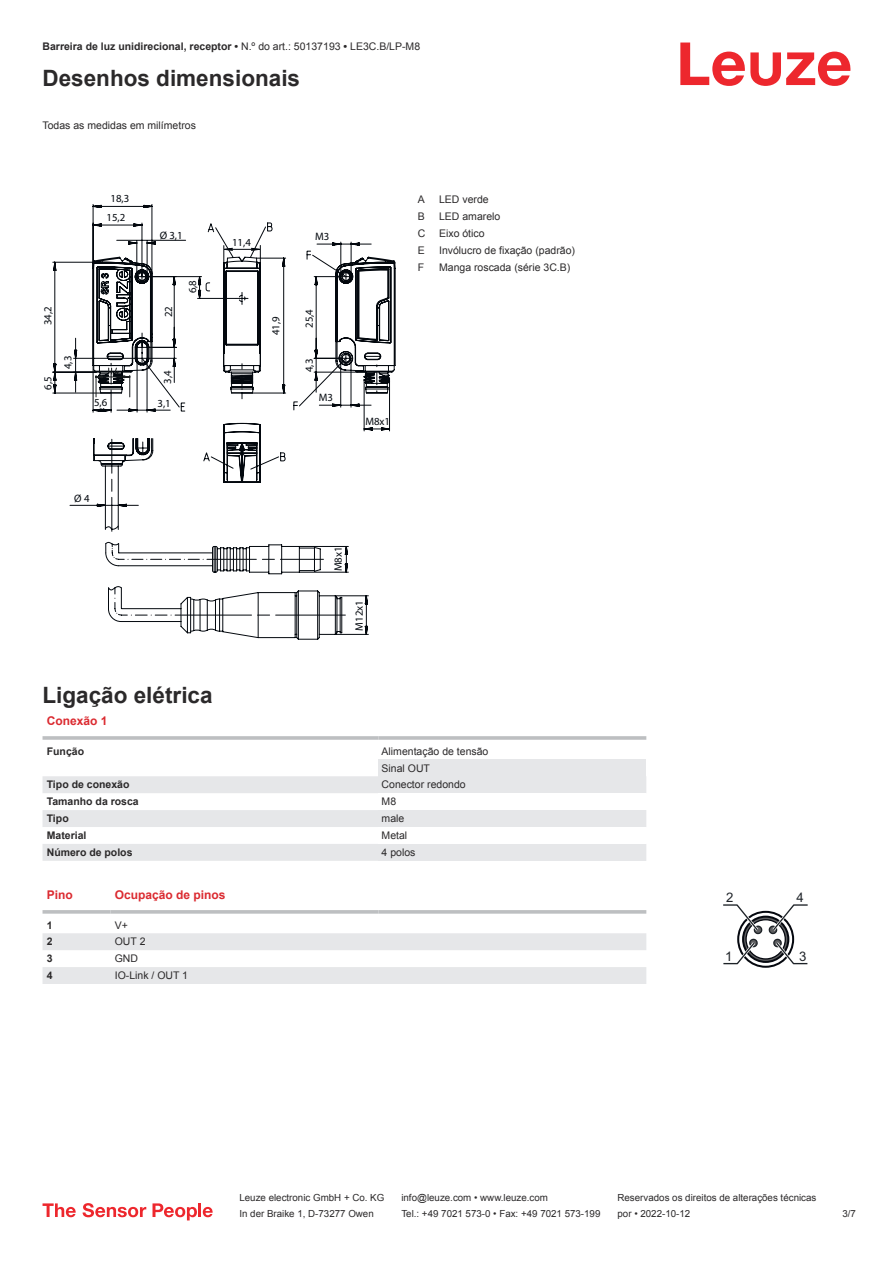
<style>
.page{position:relative;width:893px;height:1263px;background:#fff}
.page>*{position:absolute;margin:0;border:0;box-sizing:border-box;transform-origin:0 0}
.t1{font:700 22.5px "Arial";color:#2b292a}
.t2{font:13.2px "Arial";color:#1e2328}
.t3{font:700 12px "Arial";color:#db2a30}
.t4{font:10.8px/18.8px "Myriad Pro";color:#03080e;text-align:center}
.t5{font:10.5px/17px "Arial";color:#2b292a}
.t6{font:700 10.5px "Arial";color:#2b292a}
.t7{font:9.75px "Arial";color:#2b292a}
.s1{font-weight:400}
</style>
<div class="page">
<svg style="left:680px;top:43px;width:170px;height:43px"></svg>
<svg style="left:43px;top:776px;width:335px;height:85px;fill:#e6e7e9"></svg>
<hr style="left:43px;top:736px;width:335px;height:4px;background:#bdbfc1">
<hr style="left:378px;top:736px;width:268px;height:4px;background:#c8cacc">
<div style="left:378px;top:759px;width:268px;height:17px;background:#e6e7e9"></div>
<div style="left:378px;top:776px;width:268px;height:17px;background:#e6e7e9"></div>
<div style="left:378px;top:810px;width:268px;height:17px;background:#e6e7e9"></div>
<div style="left:378px;top:844px;width:268px;height:17px;background:#e6e7e9"></div>
<svg style="left:43px;top:933px;width:603px;height:51px"></svg>
<svg style="left:43px;top:910px;width:68px;height:4px"></svg>
<svg style="left:111px;top:910px;width:267px;height:4px"></svg>
<svg style="left:378px;top:910px;width:268px;height:4px"></svg>
<svg style="left:723px;top:904px;width:85px;height:64px"></svg>
<svg style="left:43px;top:1203px;width:33px;height:14px"></svg>
<svg style="left:83px;top:1203px;width:63px;height:14px"></svg>
<svg style="left:153px;top:1203px;width:44px;height:17px"></svg>
<hr style="left:198px;top:1203px;width:3px;height:14px;background:#ed272d">
<svg style="left:203px;top:1207px;width:10px;height:10px"></svg>
<svg style="left:110px;top:616px;width:259px;height:24px"></svg>
<svg style="left:69px;top:204px;width:326px;height:412px"></svg>
<svg style="left:52px;top:261px;width:340px;height:152px"></svg>
<p class="t6" style="left:43px;top:43px;width:379px">Barreira de luz unidirecional, receptor • <span class="s1">N.º do art.: 50137193</span> • <span class="s1">LE3C.B/LP-M8</span></p>
<h1 class="t1" style="left:43px;top:70px;width:259px">Desenhos dimensionais</h1>
<p class="t5" style="left:43px;top:117px;width:155px">Todas as medidas em milímetros</p>
<p class="t4" style="left:106px;top:190px;width:24px">18,3<br>15,2</p>
<p class="t4" style="left:160px;top:226px;width:25px">Ø 3,1</p>
<p class="t4" style="left:232px;top:233px;width:20px">11,4</p>
<p class="t4" style="left:315px;top:227px;width:16px">M3</p>
<p class="t4" style="left:39px;top:325px;width:20px;rotate:-90deg">34,2</p>
<p class="t4" style="left:39px;top:389px;width:15px;rotate:-90deg">6,5</p>
<p class="t4" style="left:160px;top:317px;width:13px;rotate:-90deg">22</p>
<p class="t4" style="left:184px;top:293px;width:15px;rotate:-90deg">6,8</p>
<p class="t4" style="left:267px;top:335px;width:20px;rotate:-90deg">41,9</p>
<p class="t4" style="left:300px;top:328px;width:20px;rotate:-90deg">25,4</p>
<p class="t4" style="left:59px;top:369px;width:15px;rotate:-90deg">4,3</p>
<p class="t4" style="left:300px;top:372px;width:15px;rotate:-90deg">4,3</p>
<p class="t4" style="left:159px;top:384px;width:15px;rotate:-90deg">3,4</p>
<p class="t4" style="left:94px;top:394px;width:15px">5,6</p>
<p class="t4" style="left:158px;top:395px;width:15px">3,1</p>
<p class="t4" style="left:319px;top:389px;width:16px">M3</p>
<p class="t4" style="left:365px;top:413px;width:26px">M8x1</p>
<p class="t4" style="left:74px;top:489px;width:17px">Ø 4</p>
<p class="t4" style="left:329px;top:571px;width:26px;rotate:-90deg">M8x1</p>
<p class="t4" style="left:350px;top:631px;width:32px;rotate:-90deg">M12x1</p>
<p class="t5" style="left:418px;top:192px;width:9px">A</p>
<p class="t5" style="left:439px;top:192px;width:51px">LED verde</p>
<p class="t5" style="left:418px;top:209px;width:9px">B</p>
<p class="t5" style="left:439px;top:209px;width:63px">LED amarelo</p>
<p class="t5" style="left:418px;top:226px;width:9px">C</p>
<p class="t5" style="left:439px;top:226px;width:47px">Eixo ótico</p>
<p class="t5" style="left:418px;top:243px;width:9px">E</p>
<p class="t5" style="left:439px;top:242px;width:137px">Invólucro de fixação (padrão)</p>
<p class="t5" style="left:418px;top:260px;width:8px">F</p>
<p class="t5" style="left:439px;top:259px;width:133px">Manga roscada (série 3C.B)</p>
<h1 class="t1" style="left:43px;top:687px;width:172px">Ligação elétrica</h1>
<p class="t3" style="left:47px;top:717px;width:62px">Conexão 1</p>
<p class="t6" style="left:47px;top:747px;width:39px">Função</p>
<p class="t5" style="left:382px;top:743px;width:108px">Alimentação de tensão<br>Sinal OUT</p>
<p class="t6" style="left:47px;top:781px;width:84px">Tipo de conexão</p>
<p class="t5" style="left:382px;top:777px;width:86px">Conector redondo</p>
<p class="t6" style="left:47px;top:798px;width:93px">Tamanho da rosca</p>
<p class="t5" style="left:382px;top:794px;width:16px">M8</p>
<p class="t6" style="left:47px;top:815px;width:23px">Tipo</p>
<p class="t5" style="left:382px;top:811px;width:24px">male</p>
<p class="t6" style="left:47px;top:831px;width:41px">Material</p>
<p class="t5" style="left:382px;top:828px;width:27px">Metal</p>
<p class="t6" style="left:47px;top:848px;width:87px">Número de polos</p>
<p class="t5" style="left:382px;top:845px;width:35px">4 polos</p>
<p class="t3" style="left:47px;top:890px;width:28px">Pino</p>
<p class="t3" style="left:115px;top:890px;width:112px">Ocupação de pinos</p>
<p class="t6" style="left:47px;top:921px;width:7px">1</p>
<p class="t5" style="left:115px;top:917px;width:15px">V+</p>
<p class="t6" style="left:47px;top:938px;width:7px">2</p>
<p class="t5" style="left:115px;top:934px;width:32px">OUT 2</p>
<p class="t6" style="left:47px;top:955px;width:7px">3</p>
<p class="t5" style="left:115px;top:951px;width:25px">GND</p>
<p class="t6" style="left:47px;top:972px;width:7px">4</p>
<p class="t5" style="left:115px;top:968px;width:75px">IO-Link / OUT 1</p>
<p class="t2" style="left:726px;top:892px;width:9px">2</p>
<p class="t2" style="left:796px;top:892px;width:9px">4</p>
<p class="t2" style="left:725px;top:952px;width:9px">1</p>
<p class="t2" style="left:799px;top:952px;width:9px">3</p>
<p class="t7" style="left:239px;top:1194px;width:146px">Leuze electronic GmbH + Co. KG</p>
<p class="t7" style="left:401px;top:1194px;width:148px">info@leuze.com • www.leuze.com</p>
<p class="t7" style="left:617px;top:1194px;width:200px">Reservados os direitos de alterações técnicas</p>
<p class="t7" style="left:239px;top:1210px;width:136px">In der Braike 1, D-73277 Owen</p>
<p class="t7" style="left:401px;top:1210px;width:201px">Tel.: +49 7021 573-0 • Fax: +49 7021 573-199</p>
<p class="t7" style="left:617px;top:1210px;width:74px">por • 2022-10-12</p>
<p class="t7" style="left:842px;top:1210px;width:15px">3 /7</p>
</div>
